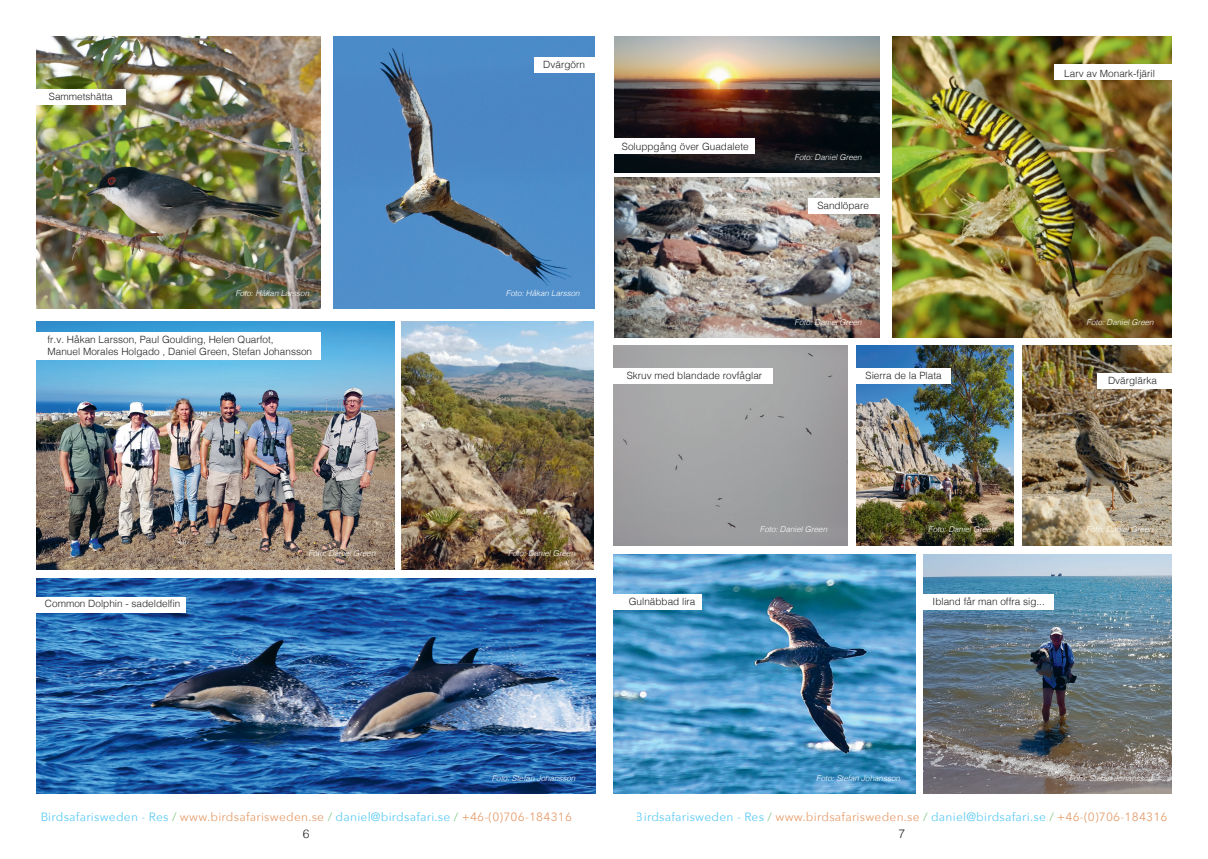
<style>
.page{position:relative;width:1208px;height:859px;background:#fff}
.page>*{position:absolute;margin:0;border:0;box-sizing:border-box;transform-origin:0 0}
.t1{font:12px "Avenir Next";letter-spacing:.02em;color:#00aeef}
.t2{font:300 12px "Helvetica";color:#231f20}
.t3{font:300 10px/12px "Helvetica";color:#231f20}
.t4{font:italic 300 8px "Helvetica";color:#fff}
.s1{color:#40ae49}
.s2{color:#d7681d}
</style>
<div class="page">
<img style="left:614px;top:177px;width:265px;height:160px">
<img style="left:893px;top:37px;width:278px;height:300px">
<img style="left:614px;top:37px;width:265px;height:136px">
<img style="left:37px;top:322px;width:357px;height:247px">
<img style="left:401px;top:322px;width:193px;height:247px">
<img style="left:37px;top:578px;width:558px;height:216px">
<img style="left:333px;top:37px;width:261px;height:271px">
<img style="left:37px;top:37px;width:283px;height:271px">
<img style="left:614px;top:346px;width:234px;height:200px">
<div style="left:534px;top:57px;width:67px;height:16px;background:#fff"></div>
<div style="left:808px;top:198px;width:79px;height:16px;background:#fff"></div>
<div style="left:1054px;top:64px;width:125px;height:16px;background:#fff"></div>
<div style="left:608px;top:138px;width:146px;height:16px;background:#fff"></div>
<div style="left:21px;top:597px;width:164px;height:16px;background:#fff"></div>
<div style="left:35px;top:89px;width:91px;height:16px;background:#fff"></div>
<img style="left:614px;top:554px;width:302px;height:240px">
<img style="left:1023px;top:346px;width:148px;height:200px">
<img style="left:856px;top:346px;width:157px;height:200px">
<img style="left:923px;top:554px;width:248px;height:240px">
<div style="left:600px;top:594px;width:102px;height:16px;background:#fff"></div>
<div style="left:918px;top:594px;width:136px;height:16px;background:#fff"></div>
<div style="left:1097px;top:373px;width:91px;height:16px;background:#fff"></div>
<div style="left:853px;top:368px;width:97px;height:16px;background:#fff"></div>
<div style="left:33px;top:332px;width:287px;height:28px;background:#fff"></div>
<div style="left:604px;top:368px;width:168px;height:16px;background:#fff"></div>
<p class="t3" style="left:49px;top:90px;width:65px">Sammetshätta</p>
<p class="t3" style="left:543px;top:58px;width:43px">Dvärgörn</p>
<p class="t4" style="left:235px;top:286px;width:75px">Foto: Håkan Larsson</p>
<p class="t4" style="left:506px;top:286px;width:75px">Foto: Håkan Larsson</p>
<p class="t3" style="left:47px;top:333px;width:266px">fr.v. Håkan Larsson, Paul Goulding, Helen Quarfot,<br>Manuel Morales Holgado , Daniel Green, Stefan Johansson</p>
<p class="t3" style="left:622px;top:140px;width:128px">Soluppgång över Guadalete</p>
<p class="t4" style="left:794px;top:150px;width:69px">Foto: Daniel Green</p>
<p class="t3" style="left:817px;top:198px;width:53px">Sandlöpare</p>
<p class="t3" style="left:1064px;top:66px;width:92px">Larv av Monark-fjäril</p>
<p class="t3" style="left:626px;top:369px;width:137px">Skruv med blandade rovfåglar</p>
<p class="t4" style="left:794px;top:315px;width:69px">Foto: Daniel Green</p>
<p class="t4" style="left:1086px;top:315px;width:69px">Foto: Daniel Green</p>
<p class="t3" style="left:865px;top:369px;width:78px">Sierra de la Plata</p>
<p class="t3" style="left:1108px;top:374px;width:50px">Dvärglärka</p>
<p class="t3" style="left:45px;top:597px;width:137px">Common Dolphin - sadeldelfin</p>
<p class="t4" style="left:308px;top:546px;width:69px">Foto: Daniel Green</p>
<p class="t4" style="left:508px;top:546px;width:69px">Foto: Daniel Green</p>
<p class="t3" style="left:629px;top:594px;width:68px">Gulnäbbad lira</p>
<p class="t4" style="left:760px;top:523px;width:69px">Foto: Daniel Green</p>
<p class="t4" style="left:928px;top:523px;width:69px">Foto: Daniel Green</p>
<p class="t4" style="left:1086px;top:523px;width:69px">Foto: Daniel Green</p>
<p class="t3" style="left:932px;top:594px;width:114px">Ibland får man offra sig...</p>
<p class="t4" style="left:492px;top:771px;width:85px">Foto: Stefan Johansson</p>
<p class="t4" style="left:816px;top:771px;width:85px">Foto: Stefan Johansson</p>
<p class="t4" style="left:1069px;top:771px;width:85px">Foto: Stefan Johansson</p>
<p class="t1" style="left:40px;top:807px;width:533px">Birdsafarisweden - Res <span class="s1">/</span> <span class="s2">www.birdsafarisweden.se</span> <span class="s1">/</span> daniel@birdsafari.se <span class="s1">/</span> <span class="s2">+46-(0)706-184316</span></p>
<p class="t1" style="left:636px;top:807px;width:533px">Birdsafarisweden - Res <span class="s1">/</span> <span class="s2">www.birdsafarisweden.se</span> <span class="s1">/</span> daniel@birdsafari.se <span class="s1">/</span> <span class="s2">+46-(0)706-184316</span></p>
<p class="t2" style="left:303px;top:823px;width:8px">6</p>
<p class="t2" style="left:898px;top:823px;width:8px">7</p>
</div>
